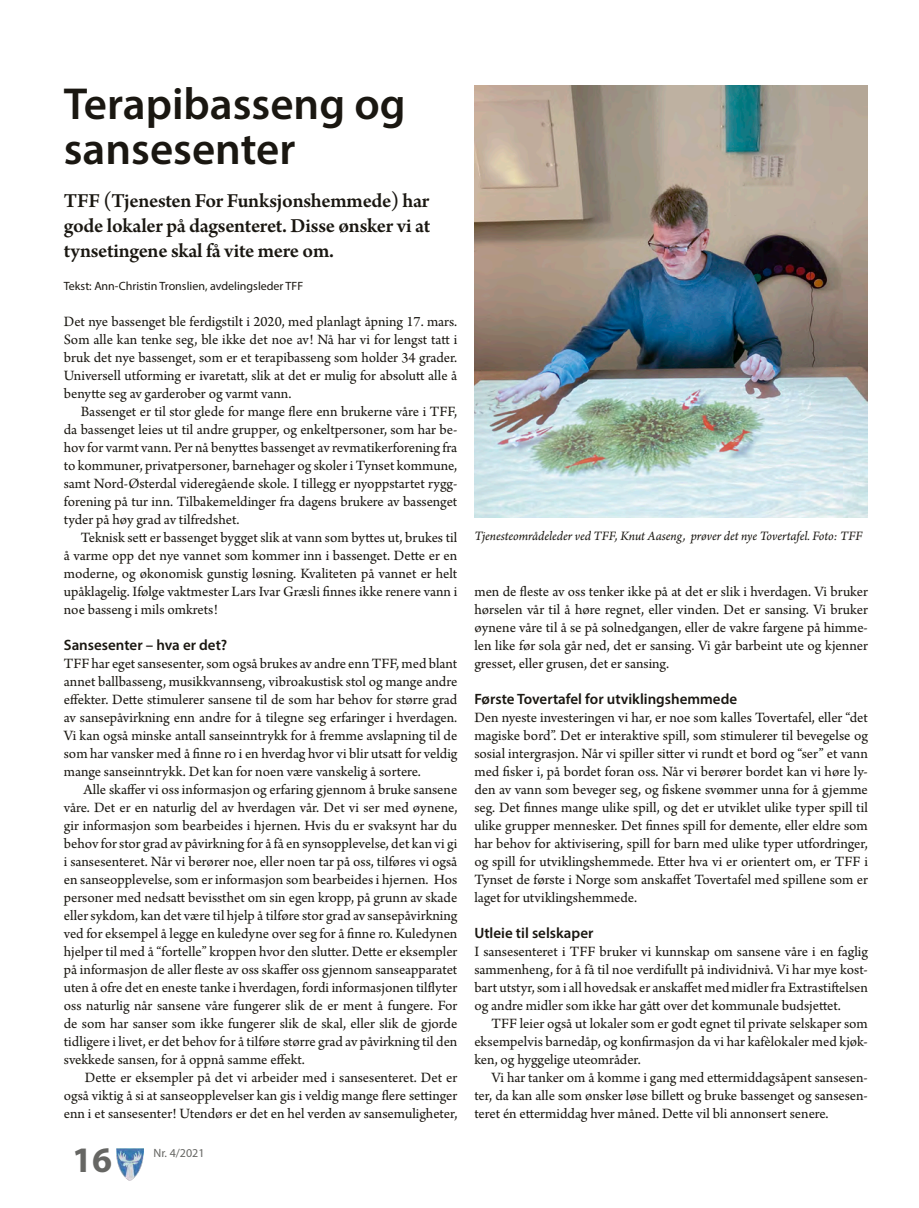
<style>
.page{position:relative;width:919px;height:1208px;background:#fff}
.page>*{position:absolute;margin:0;border:0;box-sizing:border-box;transform-origin:0 0}
.Hovedtittel{font:600 45px/45px "Myriad Pro";color:#1a1711}
.t1{font:700 36px "Myriad Pro";color:#666663}
.Ingress{font:600 21px/25.2px "Arno Pro";letter-spacing:-.015em;color:#1a1711;text-align:justify}
.Avsnitt_med_førsteli{font:15px/18px "Arno Pro";letter-spacing:-.005em;color:#1a1711;text-align:justify}
.Mellomtittel{font:600 15px "Myriad Pro";color:#1a1711}
.Bildetekst{font:italic 13.5px "Arno Pro";letter-spacing:-.005em;color:#1a1711}
.Byline{font:12px "Myriad Pro";color:#1a1711}
.t2{font:12px "Myriad Pro";color:#666663}
</style>
<div class="page">
<img style="left:117px;top:1148px;width:27px;height:32px">
<img style="left:474px;top:85px;width:393px;height:433px">
<p class="Hovedtittel" style="left:64px;top:80px;width:343px">Terapibasseng og sansesenter</p>
<p class="Ingress" style="left:64px;top:189px;width:368px">TFF (Tjenesten For Funksjonshemmede) har gode lokaler på dagsenteret. Disse ønsker vi at tynsetingene skal få vite mere om.</p>
<p class="Byline" style="left:64px;top:278px;width:241px">Tekst: Ann-Christin Tronslien, avdelingsleder TFF</p>
<p class="Avsnitt_med_førsteli" style="left:64px;top:313px;width:395px">Det nye bassenget ble ferdigstilt i 2020, med planlagt åpning 17. mars.<br>Som alle kan tenke seg, ble ikke det noe av! Nå har vi for lengst tatt i bruk det nye bassenget, som er et terapibasseng som holder 34 grader.<br>Universell utforming er ivaretatt, slik at det er mulig for absolutt alle å benytte seg av garderober og varmt vann.</p>
<p class="Avsnitt_med_førsteli" style="left:64px;top:403px;width:395px;text-indent:17px">Bassenget er til stor glede for mange flere enn brukerne våre i TFF, da bassenget leies ut til andre grupper, og enkeltpersoner, som har be&shy;hov for varmt vann. Per nå benyttes bassenget av revmatikerforening fra to kommuner, privatpersoner, barnehager og skoler i Tynset kommune, samt Nord-Østerdal videregående skole. I tillegg er nyoppstartet rygg&shy;forening på tur inn. Tilbakemeldinger fra dagens brukere av bassenget tyder på høy grad av tilfredshet.</p>
<p class="Avsnitt_med_førsteli" style="left:64px;top:529px;width:395px;text-indent:17px">Teknisk sett er bassenget bygget slik at vann som byttes ut, brukes til å varme opp det nye vannet som kommer inn i bassenget. Dette er en moderne, og økonomisk gunstig løsning. Kvaliteten på vannet er helt upåklagelig. Ifølge vaktmester Lars Ivar Græsli finnes ikke renere vann i noe basseng i mils omkrets!</p>
<p class="Mellomtittel" style="left:64px;top:635px;width:165px">Sansesenter – hva er det?</p>
<p class="Avsnitt_med_førsteli" style="left:64px;top:655px;width:395px">TFF har eget sansesenter, som også brukes av andre enn TFF, med blant annet ballbasseng, musikkvannseng, vibroakustisk stol og mange andre effekter. Dette stimulerer sansene til de som har behov for større grad av sansepåvirkning enn andre for å tilegne seg erfaringer i hverdagen.<br>Vi kan også minske antall sanseinntrykk for å fremme avslapning til de som har vansker med å finne ro i en hverdag hvor vi blir utsatt for veldig mange sanseinntrykk. Det kan for noen være vanskelig å sortere.</p>
<p class="Avsnitt_med_førsteli" style="left:64px;top:781px;width:395px;text-indent:20px">Alle skaffer vi oss informasjon og erfaring gjennom å bruke sansene våre. Det er en naturlig del av hverdagen vår. Det vi ser med øynene, gir informasjon som bearbeides i hjernen. Hvis du er svaksynt har du behov for stor grad av påvirkning for å få en synsopplevelse, det kan vi gi i sansesenteret. Når vi berører noe, eller noen tar på oss, tilføres vi også en sanseopplevelse, som er informasjon som bearbeides i hjernen. Hos personer med nedsatt bevissthet om sin egen kropp, på grunn av skade eller sykdom, kan det være til hjelp å tilføre stor grad av sansepåvirkning ved for eksempel å legge en kuledyne over seg for å finne ro. Kuledynen hjelper til med å “fortelle” kroppen hvor den slutter. Dette er eksempler på informasjon de aller fleste av oss skaffer oss gjennom sanseapparatet uten å ofre det en eneste tanke i hverdagen, fordi informasjonen tilflyter oss naturlig når sansene våre fungerer slik de er ment å fungere. For de som har sanser som ikke fungerer slik de skal, eller slik de gjorde tidligere i livet, er det behov for å tilføre større grad av påvirkning til den svekkede sansen, for å oppnå samme effekt.</p>
<p class="Avsnitt_med_førsteli" style="left:64px;top:1069px;width:395px;text-indent:21px">Dette er eksempler på det vi arbeider med i sansesenteret. Det er også viktig å si at sanseopplevelser kan gis i veldig mange flere settinger enn i et sansesenter! Utendørs er det en hel verden av sansemuligheter,</p>
<p class="t1" style="left:72px;top:1136px;width:41px">16</p>
<p class="t2" style="left:153px;top:1145px;width:53px">Nr. 4/2021</p>
<p class="Bildetekst" style="left:474px;top:528px;width:389px">Tjenesteområdeleder ved TFF, Knut Aaseng, prøver det nye Tovertafel. Foto: TFF</p>
<p class="Avsnitt_med_førsteli" style="left:474px;top:583px;width:395px">men de fleste av oss tenker ikke på at det er slik i hverdagen. Vi bruker hørselen vår til å høre regnet, eller vinden. Det er sansing. Vi bruker øynene våre til å se på solnedgangen, eller de vakre fargene på himme&shy;len like før sola går ned, det er sansing. Vi går barbeint ute og kjenner gresset, eller grusen, det er sansing.</p>
<p class="Mellomtittel" style="left:474px;top:689px;width:264px">Første Tovertafel for utviklingshemmede</p>
<p class="Avsnitt_med_førsteli" style="left:474px;top:709px;width:395px">Den nyeste investeringen vi har, er noe som kalles Tovertafel, eller “det magiske bord”. Det er interaktive spill, som stimulerer til bevegelse og sosial intergrasjon. Når vi spiller sitter vi rundt et bord og “ser” et vann med fisker i, på bordet foran oss. Når vi berører bordet kan vi høre ly&shy;den av vann som beveger seg, og fiskene svømmer unna for å gjemme seg. Det finnes mange ulike spill, og det er utviklet ulike typer spill til ulike grupper mennesker. Det finnes spill for demente, eller eldre som har behov for aktivisering, spill for barn med ulike typer utfordringer, og spill for utviklingshemmede. Etter hva vi er orientert om, er TFF i Tynset de første i Norge som anskaffet Tovertafel med spillene som er laget for utviklingshemmede.</p>
<p class="Mellomtittel" style="left:474px;top:923px;width:120px">Utleie til selskaper</p>
<p class="Avsnitt_med_førsteli" style="left:474px;top:943px;width:395px">I sansesenteret i TFF bruker vi kunnskap om sansene våre i en faglig sammenheng, for å få til noe verdifullt på individnivå. Vi har mye kost&shy;bart utstyr, som i all hovedsak er anskaffet med midler fra Extrastiftelsen og andre midler som ikke har gått over det kommunale budsjettet.</p>
<p class="Avsnitt_med_førsteli" style="left:474px;top:1015px;width:395px;text-indent:17px">TFF leier også ut lokaler som er godt egnet til private selskaper som eksempelvis barnedåp, og konfirmasjon da vi har kafèlokaler med kjøk&shy;ken, og hyggelige uteområder.</p>
<p class="Avsnitt_med_førsteli" style="left:474px;top:1069px;width:395px;text-indent:17px">Vi har tanker om å komme i gang med ettermiddagsåpent sansesen&shy;ter, da kan alle som ønsker løse billett og bruke bassenget og sansesen&shy;teret én ettermiddag hver måned. Dette vil bli annonsert senere.</p>
</div>
